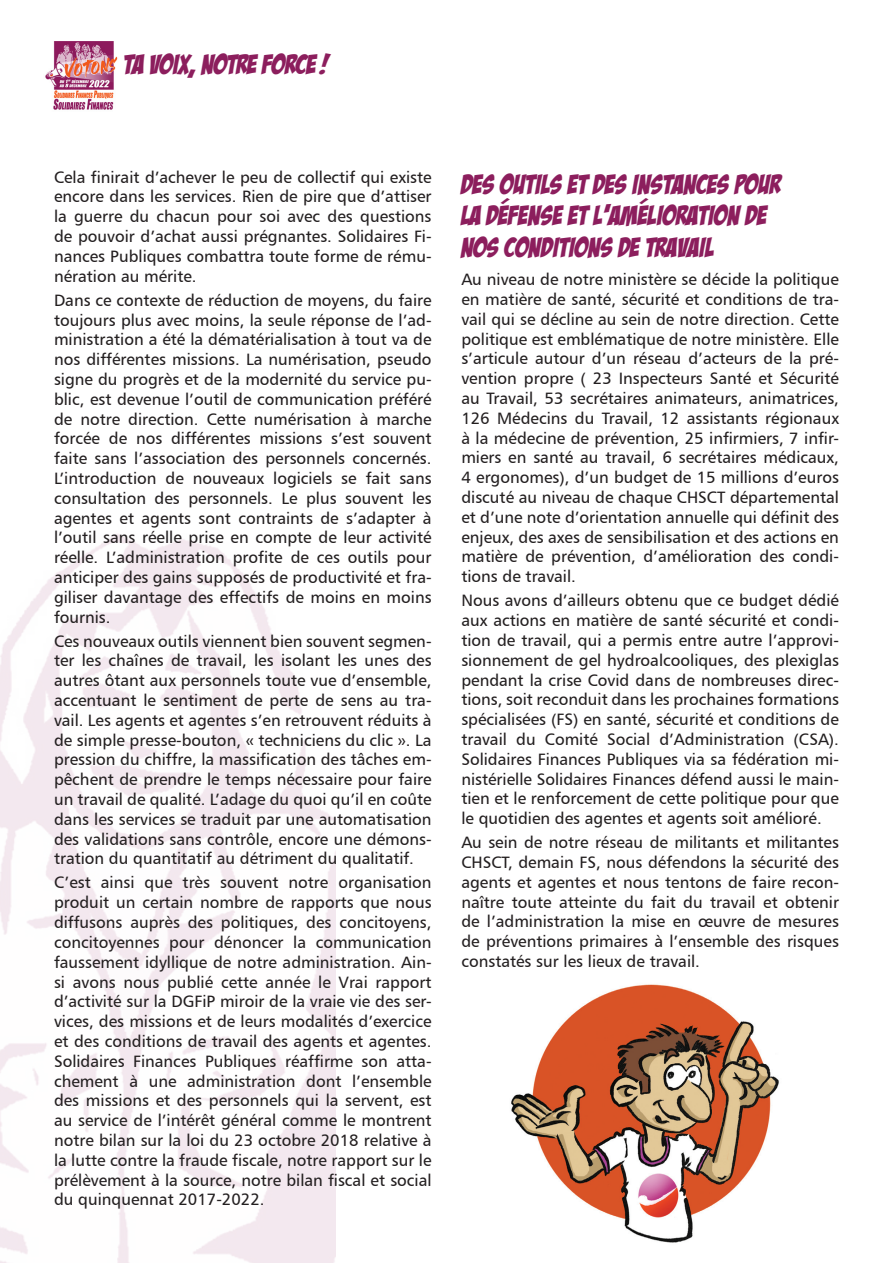
<style>
.page{position:relative;width:893px;height:1263px;background:#fff}
.page>*{position:absolute;margin:0;border:0;box-sizing:border-box;transform-origin:0 0}
.t1{font:27.15px "Bada Boom BB";color:#8c1e5d}
.t2{font:27px/31.5px "Bada Boom BB";letter-spacing:.01em;color:#8c1e5d}
.t3{font:16.5px/19.8px "Humanist 777 BT Roman B";color:#231f20;text-align:justify}
</style>
<div class="page">
<img style="left:511px;top:984px;width:268px;height:259px">
<img style="left:0;top:534px;width:335px;height:729px">
<img style="left:45px;top:41px;width:73px;height:69px">
<p class="t1" style="left:124px;top:50px;width:206px">TA VOIX, NOTRE FORCE!</p>
<p class="t3" style="left:54px;top:167px;width:379px">Cela finirait d’achever le peu de collectif qui existe encore dans les services. Rien de pire que d’attiser la guerre du chacun pour soi avec des questions de pouvoir d’achat aussi prégnantes. Solidaires Fi&shy;nances Publiques combattra toute forme de rému&shy;nération au mérite.</p>
<p class="t3" style="left:54px;top:290px;width:379px">Dans ce contexte de réduction de moyens, du faire toujours plus avec moins, la seule réponse de l’ad&shy;ministration a été la dématérialisation à tout va de nos différentes missions. La numérisation, pseudo signe du progrès et de la modernité du service pu&shy;blic, est devenue l’outil de communication préféré de notre direction. Cette numérisation à marche forcée de nos différentes missions s’est souvent faite sans l’association des personnels concernés.<br>L’introduction de nouveaux logiciels se fait sans consultation des personnels. Le plus souvent les agentes et agents sont contraints de s’adapter à l’outil sans réelle prise en compte de leur activité réelle. L’administration profite de ces outils pour anticiper des gains supposés de productivité et fra&shy;giliser davantage des effectifs de moins en moins fournis.</p>
<p class="t3" style="left:54px;top:631px;width:379px">Ces nouveaux outils viennent bien souvent segmen&shy;ter les chaînes de travail, les isolant les unes des autres ôtant aux personnels toute vue d’ensemble, accentuant le sentiment de perte de sens au tra&shy;vail. Les agents et agentes s’en retrouvent réduits à de simple presse-bouton, « techniciens du clic ». La pression du chiffre, la massification des tâches em&shy;pêchent de prendre le temps nécessaire pour faire un travail de qualité. L’adage du quoi qu’il en coûte dans les services se traduit par une automatisation des validations sans contrôle, encore une démons&shy;tration du quantitatif au détriment du qualitatif.</p>
<p class="t3" style="left:54px;top:872px;width:379px">C’est ainsi que très souvent notre organisation produit un certain nombre de rapports que nous diffusons auprès des politiques, des concitoyens, concitoyennes pour dénoncer la communication faussement idyllique de notre administration. Ain&shy;si avons nous publié cette année le Vrai rapport d’activité sur la DGFiP miroir de la vraie vie des ser&shy;vices, des missions et de leurs modalités d’exercice et des conditions de travail des agents et agentes.<br>Solidaires Finances Publiques réaffirme son atta&shy;chement à une administration dont l’ensemble des missions et des personnels qui la servent, est au service de l’intérêt général comme le montrent notre bilan sur la loi du 23 octobre 2018 relative à la lutte contre la fraude fiscale, notre rapport sur le prélèvement à la source, notre bilan fiscal et social du quinquennat 2017-2022.</p>
<p class="t2" style="left:461px;top:169px;width:321px">DES OUTILS ET DES INSTANCES POUR<br>LA DEFENSE ET L’AMELIORATION DE<br>NOS CONDITIONS DE TRAVAIL</p>
<p class="t3" style="left:461px;top:269px;width:379px">Au niveau de notre ministère se décide la politique en matière de santé, sécurité et conditions de tra&shy;vail qui se décline au sein de notre direction. Cette politique est emblématique de notre ministère. Elle s’articule autour d’un réseau d’acteurs de la pré&shy;vention propre ( 23 Inspecteurs Santé et Sécurité au Travail, 53 secrétaires animateurs, animatrices, 126 Médecins du Travail, 12 assistants régionaux à la médecine de prévention, 25 infirmiers, 7 infir&shy;miers en santé au travail, 6 secrétaires médicaux, 4 ergonomes), d’un budget de 15 millions d’euros discuté au niveau de chaque CHSCT départemental et d’une note d’orientation annuelle qui définit des enjeux, des axes de sensibilisation et des actions en matière de prévention, d’amélioration des condi&shy;tions de travail.</p>
<p class="t3" style="left:461px;top:590px;width:379px">Nous avons d’ailleurs obtenu que ce budget dédié aux actions en matière de santé sécurité et condi&shy;tion de travail, qui a permis entre autre l’approvi&shy;sionnement de gel hydroalcooliques, des plexiglas pendant la crise Covid dans de nombreuses direc&shy;tions, soit reconduit dans les prochaines formations spécialisées (FS) en santé, sécurité et conditions de travail du Comité Social d’Administration (CSA).<br>Solidaires Finances Publiques via sa fédération mi&shy;nistérielle Solidaires Finances défend aussi le main&shy;tien et le renforcement de cette politique pour que le quotidien des agentes et agents soit amélioré.</p>
<p class="t3" style="left:461px;top:832px;width:379px">Au sein de notre réseau de militants et militantes CHSCT, demain FS, nous défendons la sécurité des agents et agentes et nous tentons de faire recon&shy;naître toute atteinte du fait du travail et obtenir de l’administration la mise en œuvre de mesures de préventions primaires à l’ensemble des risques constatés sur les lieux de travail.</p>
</div>
